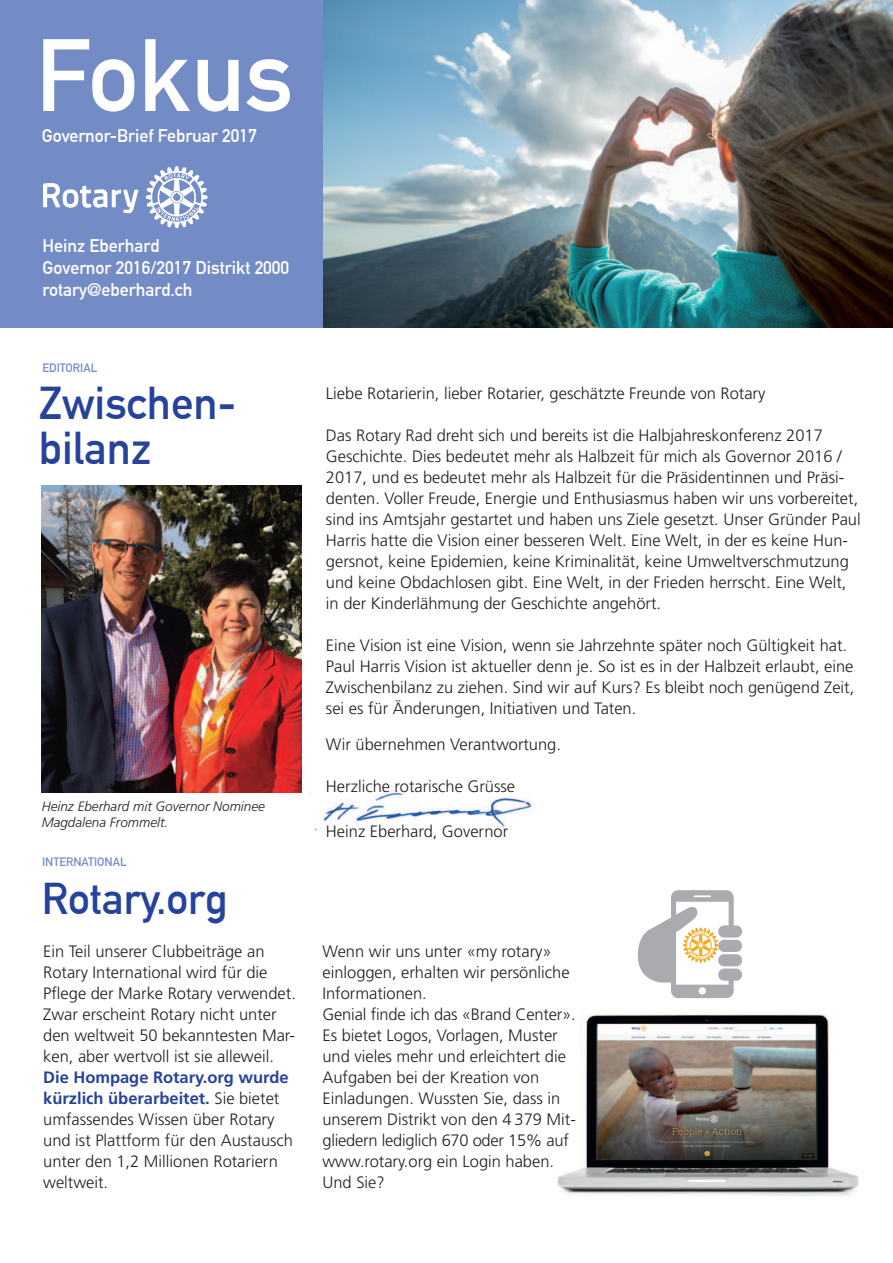
<style>
.page{position:relative;width:893px;height:1263px;background:#fff}
.page>*{position:absolute;margin:0;border:0;box-sizing:border-box;transform-origin:0 0}
.t1{font:700 100.95px "DIN Alternate";color:#fff}
.t2{font:700 45px/45px "DIN Alternate";color:#25439b}
.t3{font:700 43.5px "DIN Alternate";color:#25439b}
.t4{font:700 18px/21.6px "DIN Alternate";color:#fff}
.t5{font:300 16.5px/21px "Frutiger";color:#231f20}
.t6{font:italic 300 13.5px/16.2px "Frutiger";color:#231f20}
.t7{font:700 12px "DIN Alternate";color:#748cc6}
.s1{font-weight:700;color:#25439b}
</style>
<div class="page">
<img style="left:557px;top:998px;width:302px;height:198px">
<div style="left:0;top:0;width:343px;height:327px;background:#748cc6"></div>
<img style="left:323px;top:0;width:570px;height:327px">
<img style="left:41px;top:485px;width:261px;height:307px">
<img style="left:310px;top:790px;width:222px;height:41px">
<svg style="left:43px;top:183px;width:95px;height:30px"></svg>
<svg style="left:146px;top:166px;width:62px;height:62px"></svg>
<svg style="left:638px;top:890px;width:104px;height:108px"></svg>
<h1 class="t1" style="left:36px;top:16px;width:259px">Fokus</h1>
<p class="t4" style="left:42px;top:124px;width:217px">Governor-Brief Februar 2017</p>
<p class="t4" style="left:43px;top:235px;width:248px">Heinz Eberhard<br>Governor 2016/2017 Distrikt 2000 rotary@eberhard.ch</p>
<p class="t7" style="left:43px;top:361px;width:56px">EDITORIAL</p>
<h2 class="t2" style="left:39px;top:380px;width:199px">Zwischen&shy;bilanz</h2>
<p class="t6" style="left:42px;top:799px;width:225px">Heinz Eberhard mit Governor Nominee<br>Magdalena Frommelt.</p>
<p class="t7" style="left:42px;top:855px;width:86px">INTERNATIONAL</p>
<h3 class="t3" style="left:42px;top:873px;width:188px">Rotary.org</h3>
<p class="t5" style="left:43px;top:942px;width:254px">Ein Teil unserer Clubbeiträge an Rotary International wird für die Pflege der Marke Rotary verwendet.<br>Zwar erscheint Rotary nicht unter den weltweit 50 bekanntesten Mar&shy;ken, aber wertvoll ist sie alleweil.</p>
<p class="t5" style="left:43px;top:1068px;width:251px"><span class="s1">Die Hompage Rotary.org wurde kürzlich überarbeitet.</span> Sie bietet umfassendes Wissen über Rotary und ist Plattform für den Austausch unter den 1,2 Millionen Rotariern weltweit.</p>
<p class="t5" style="left:326px;top:384px;width:441px">Liebe Rotarierin, lieber Rotarier, geschätzte Freunde von Rotary</p>
<p class="t5" style="left:326px;top:426px;width:536px">Das Rotary Rad dreht sich und bereits ist die Halbjahreskonferenz 2017<br>Geschichte. Dies bedeutet mehr als Halbzeit für mich als Governor 2016 / 2017, und es bedeutet mehr als Halbzeit für die Präsidentinnen und Präsi&shy;denten. Voller Freude, Energie und Enthusiasmus haben wir uns vorbereitet, sind ins Amtsjahr gestartet und haben uns Ziele gesetzt. Unser Gründer Paul Harris hatte die Vision einer besseren Welt. Eine Welt, in der es keine Hun&shy;gersnot, keine Epidemien, keine Kriminalität, keine Umweltverschmutzung und keine Obdachlosen gibt. Eine Welt, in der Frieden herrscht. Eine Welt, in der Kinderlähmung der Geschichte angehört.</p>
<p class="t5" style="left:326px;top:636px;width:530px">Eine Vision ist eine Vision, wenn sie Jahrzehnte später noch Gültigkeit hat.<br>Paul Harris Vision ist aktueller denn je. So ist es in der Halbzeit erlaubt, eine Zwischenbilanz zu ziehen. Sind wir auf Kurs? Es bleibt noch genügend Zeit, sei es für Änderungen, Initiativen und Taten.</p>
<p class="t5" style="left:326px;top:735px;width:237px">Wir übernehmen Verantwortung.</p>
<p class="t5" style="left:326px;top:777px;width:191px">Herzliche rotarische Grüsse</p>
<p class="t5" style="left:326px;top:822px;width:184px">Heinz Eberhard, Governor</p>
<p class="t5" style="left:322px;top:942px;width:255px">Wenn wir uns unter «my rotary» einloggen, erhalten wir persönliche<br>Informationen.<br>Genial finde ich das «Brand Center».<br>Es bietet Logos, Vorlagen, Muster und vieles mehr und erleichtert die<br>Aufgaben bei der Kreation von<br>Einladungen. Wussten Sie, dass in unserem Distrikt von den 4 379 Mit&shy;gliedern lediglich 670 oder 15% auf www.rotary.org ein Login haben.<br>Und Sie?</p>
</div>
